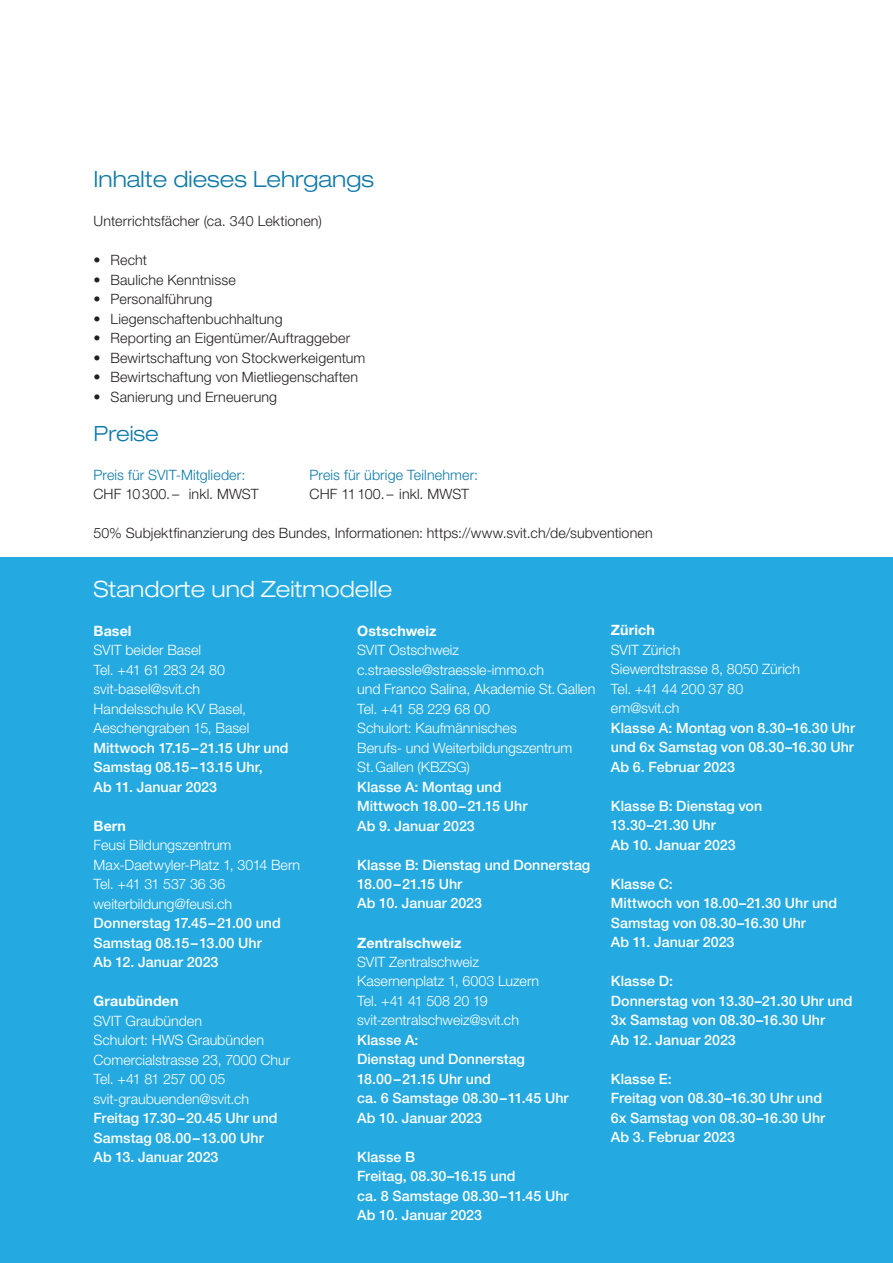
<style>
.page{position:relative;width:893px;height:1263px;background:#fff}
.page>*{position:absolute;margin:0;border:0;box-sizing:border-box;transform-origin:0 0}
.t1{font:300 expanded 22.5px "Helvetica Neue LT Std";color:#fff}
.t2{font:300 expanded 22.5px "Helvetica Neue LT Std";color:#0c79a9}
.t3{font:300 expanded 21px "Helvetica Neue LT Std";color:#0c79a9}
.t4{font:500 14.25px/19.5px "Helvetica Neue LT Std";color:#fff}
.t5{font:300 14.25px/19.5px "Helvetica Neue LT Std";color:#fff}
.t6{font:300 14.25px "Helvetica Neue LT Std";letter-spacing:.01em;color:#231f20}
.t7{font:300 14.25px "Helvetica Neue LT Std";letter-spacing:.01em;color:#0c79a9}
.t8{font:700 14.25px "Helvetica Neue LT Std";letter-spacing:.005em;color:#fff}
</style>
<div class="page">
<div style="left:0;top:558px;width:893px;height:705px;background:#24aae1"></div>
<h1 class="t2" style="left:94px;top:166px;width:282px">Inhalte dieses Lehrgangs</h1>
<p class="t6" style="left:94px;top:212px;width:230px">Unterrichtsfächer (ca. 340 Lektionen)</p>
<p class="t6" style="left:94px;top:251px;width:55px">• Recht</p>
<p class="t6" style="left:94px;top:271px;width:144px">• Bauliche Kenntnisse</p>
<p class="t6" style="left:94px;top:290px;width:120px">• Personalführung</p>
<p class="t6" style="left:94px;top:310px;width:191px">• Liegenschaftenbuchhaltung</p>
<p class="t6" style="left:94px;top:329px;width:258px">• Reporting an Eigentümer/Auftraggeber</p>
<p class="t6" style="left:94px;top:349px;width:273px">• Bewirtschaftung von Stockwerkeigentum</p>
<p class="t6" style="left:94px;top:368px;width:266px">• Bewirtschaftung von Mietliegenschaften</p>
<p class="t6" style="left:94px;top:388px;width:185px">• Sanierung und Erneuerung</p>
<h2 class="t3" style="left:94px;top:421px;width:67px">Preise</h2>
<p class="t7" style="left:94px;top:466px;width:153px">Preis für SVIT-Mitglieder:</p>
<p class="t7" style="left:310px;top:466px;width:170px">Preis für übrige Teilnehmer:</p>
<p class="t6" style="left:94px;top:485px;width:167px">CHF 10300. – inkl. MWST</p>
<p class="t6" style="left:310px;top:485px;width:161px">CHF 11100. – inkl. MWST</p>
<p class="t6" style="left:94px;top:524px;width:561px">50% Subjektfinanzierung des Bundes, Informationen: https://www.svit.ch/de/subventionen</p>
<h1 class="t1" style="left:94px;top:575px;width:300px">Standorte und Zeitmodelle</h1>
<p class="t8" style="left:94px;top:622px;width:40px">Basel</p>
<p class="t5" style="left:94px;top:640px;width:157px">SVIT beider Basel<br>Tel. +41 61 283 24 80 svit-basel@svit.ch<br>Handelsschule KV Basel,<br>Aeschengraben 15, Basel</p>
<p class="t4" style="left:94px;top:738px;width:197px">Mittwoch 17.15–21.15 Uhr und<br>Samstag 08.15–13.15 Uhr,<br>Ab 11. Januar 2023</p>
<p class="t8" style="left:94px;top:817px;width:34px">Bern</p>
<p class="t5" style="left:94px;top:835px;width:208px">Feusi Bildungszentrum<br>Max-Daetwyler-Platz 1, 3014 Bern<br>Tel. +41 31 537 36 36 weiterbildung@feusi.ch</p>
<p class="t4" style="left:94px;top:913px;width:189px">Donnerstag 17.45–21.00 und<br>Samstag 08.15–13.00 Uhr<br>Ab 12. Januar 2023</p>
<p class="t8" style="left:94px;top:992px;width:87px">Graubünden</p>
<p class="t5" style="left:94px;top:1010px;width:198px">SVIT Graubünden<br>Schulort: HWS Graubünden<br>Comercialstrasse 23, 7000 Chur<br>Tel. +41 81 257 00 05 svit-graubuenden@svit.ch</p>
<p class="t4" style="left:94px;top:1108px;width:186px">Freitag 17.30–20.45 Uhr und<br>Samstag 08.00–13.00 Uhr<br>Ab 13. Januar 2023</p>
<p class="t8" style="left:357px;top:622px;width:81px">Ostschweiz</p>
<p class="t5" style="left:357px;top:640px;width:240px">SVIT Ostschweiz c.straessle@straessle-immo.ch<br>und Franco Salina, Akademie St.Gallen<br>Tel. +41 58 229 68 00<br>Schulort: Kaufmännisches<br>Berufs- und Weiterbildungszentrum<br>St.Gallen (KBZSG)</p>
<p class="t4" style="left:357px;top:776px;width:172px">Klasse A: Montag und<br>Mittwoch 18.00–21.15 Uhr<br>Ab 9. Januar 2023</p>
<p class="t4" style="left:357px;top:854px;width:235px">Klasse B: Dienstag und Donnerstag<br>18.00–21.15 Uhr<br>Ab 10. Januar 2023</p>
<p class="t8" style="left:357px;top:933px;width:106px">Zentralschweiz</p>
<p class="t5" style="left:357px;top:952px;width:183px">SVIT Zentralschweiz<br>Kasernenplatz 1, 6003 Luzern<br>Tel. +41 41 508 20 19 svit-zentralschweiz@svit.ch</p>
<p class="t4" style="left:357px;top:1030px;width:213px">Klasse A:<br>Dienstag und Donnerstag<br>18.00–21.15 Uhr und<br>ca. 6 Samstage 08.30–11.45 Uhr<br>Ab 10. Januar 2023</p>
<p class="t4" style="left:357px;top:1147px;width:213px">Klasse B<br>Freitag, 08.30–16.15 und<br>ca. 8 Samstage 08.30–11.45 Uhr<br>Ab 10. Januar 2023</p>
<p class="t8" style="left:611px;top:621px;width:45px">Zürich</p>
<p class="t5" style="left:611px;top:640px;width:191px">SVIT Zürich<br>Siewerdtstrasse 8, 8050 Zürich<br>Tel. +41 44 200 37 80 em@svit.ch</p>
<p class="t4" style="left:611px;top:718px;width:246px;text-align:justify">Klasse A: Montag von 8.30–16.30 Uhr und 6x Samstag von 08.30–16.30 Uhr Ab 6. Februar 2023</p>
<p class="t4" style="left:611px;top:796px;width:153px">Klasse B: Dienstag von<br>13.30–21.30 Uhr<br>Ab 10. Januar 2023</p>
<p class="t4" style="left:611px;top:874px;width:228px">Klasse C:<br>Mittwoch von 18.00–21.30 Uhr und<br>Samstag von 08.30–16.30 Uhr<br>Ab 11. Januar 2023</p>
<p class="t4" style="left:611px;top:971px;width:243px">Klasse D:<br>Donnerstag von 13.30–21.30 Uhr und<br>3x Samstag von 08.30–16.30 Uhr<br>Ab 12. Januar 2023</p>
<p class="t4" style="left:611px;top:1069px;width:216px">Klasse E:<br>Freitag von 08.30–16.30 Uhr und<br>6x Samstag von 08.30–16.30 Uhr<br>Ab 3. Februar 2023</p>
</div>
